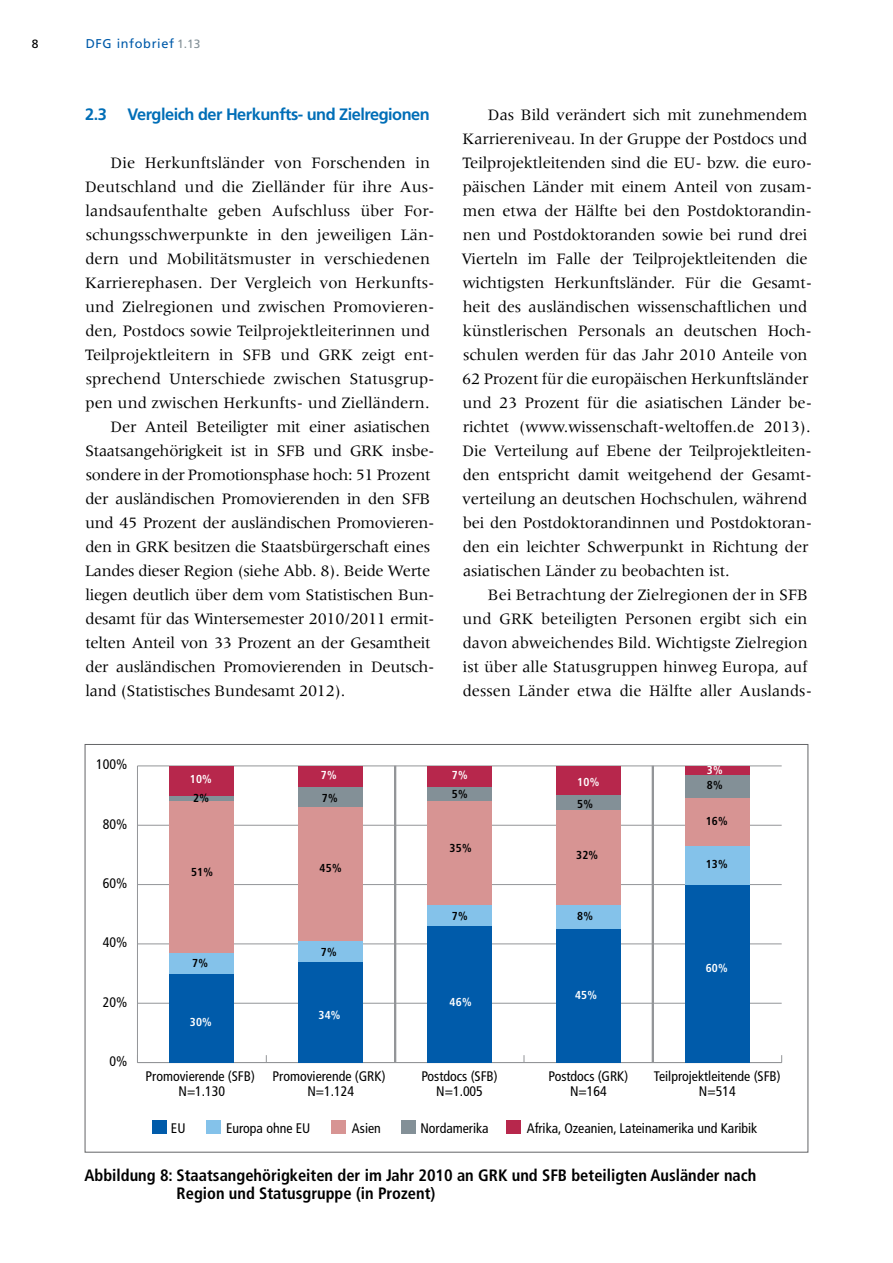
<style>
.page{position:relative;width:893px;height:1263px;background:#fff}
.page>*{position:absolute;margin:0;border:0;box-sizing:border-box;transform-origin:0 0}
.t1{font:16.5px/24px "Meridien LT Std";letter-spacing:-.01em;color:#000}
.t2{font:700 condensed 16.5px/18px "Frutiger LT Std";color:#000}
.t3{font:700 16.5px "Frutiger LT Std";letter-spacing:-.03em;color:#006eb7}
.t4{font:condensed 13.8px/15px "Frutiger LT Std";color:#000;text-align:center}
.t5{font:12.75px "Frutiger LT Std";letter-spacing:.05em;color:#005baa}
.t6{font:12px "Frutiger LT Std";color:#000}
.t7{font:700 condensed 11.55px "Frutiger LT Std";letter-spacing:.02em;color:#000}
.t8{font:700 condensed 11.55px "Frutiger LT Std";letter-spacing:.02em;color:#fff}
.s1{font-size:12px;color:#839097}
</style>
<div class="page">
<hr style="left:394px;top:766px;width:2px;height:296px;background:#939598">
<hr style="left:652px;top:766px;width:2px;height:296px;background:#939598">
<hr style="left:137px;top:766px;width:1px;height:296px;background:#939598">
<hr style="left:137px;top:1062px;width:645px;height:1px;background:#939598">
<hr style="left:137px;top:1003px;width:645px;height:1px;background:#939598">
<hr style="left:137px;top:943px;width:645px;height:1px;background:#939598">
<hr style="left:137px;top:884px;width:645px;height:1px;background:#939598">
<hr style="left:137px;top:825px;width:645px;height:1px;background:#939598">
<hr style="left:137px;top:766px;width:645px;height:1px;background:#939598">
<div style="left:170px;top:766px;width:64px;height:29px;background:#b7274c"></div>
<div style="left:299px;top:766px;width:64px;height:21px;background:#b7274c"></div>
<div style="left:427px;top:766px;width:65px;height:21px;background:#b7274c"></div>
<div style="left:556px;top:766px;width:65px;height:29px;background:#b7274c"></div>
<div style="left:685px;top:766px;width:64px;height:9px;background:#b7274c"></div>
<div style="left:170px;top:795px;width:64px;height:6px;background:#839097"></div>
<div style="left:299px;top:787px;width:64px;height:20px;background:#839097"></div>
<div style="left:427px;top:787px;width:65px;height:14px;background:#839097"></div>
<div style="left:556px;top:795px;width:65px;height:15px;background:#839097"></div>
<div style="left:685px;top:775px;width:64px;height:23px;background:#839097"></div>
<div style="left:170px;top:801px;width:64px;height:152px;background:#d79493"></div>
<div style="left:299px;top:807px;width:64px;height:134px;background:#d79493"></div>
<div style="left:427px;top:801px;width:65px;height:104px;background:#d79493"></div>
<div style="left:556px;top:810px;width:65px;height:95px;background:#d79493"></div>
<div style="left:685px;top:798px;width:64px;height:48px;background:#d79493"></div>
<div style="left:170px;top:953px;width:64px;height:20px;background:#84c2ea"></div>
<div style="left:299px;top:941px;width:64px;height:21px;background:#84c2ea"></div>
<div style="left:427px;top:905px;width:65px;height:21px;background:#84c2ea"></div>
<div style="left:556px;top:905px;width:65px;height:24px;background:#84c2ea"></div>
<div style="left:685px;top:846px;width:64px;height:38px;background:#84c2ea"></div>
<div style="left:170px;top:973px;width:64px;height:89px;background:#005baa"></div>
<div style="left:299px;top:962px;width:64px;height:100px;background:#005baa"></div>
<div style="left:427px;top:926px;width:65px;height:136px;background:#005baa"></div>
<div style="left:556px;top:929px;width:65px;height:133px;background:#005baa"></div>
<div style="left:685px;top:884px;width:64px;height:178px;background:#005baa"></div>
<div style="left:152px;top:1120px;width:14px;height:13px;background:#005baa"></div>
<div style="left:207px;top:1120px;width:14px;height:13px;background:#84c2ea"></div>
<div style="left:332px;top:1120px;width:14px;height:13px;background:#d79493"></div>
<div style="left:401px;top:1120px;width:14px;height:13px;background:#839097"></div>
<div style="left:506px;top:1120px;width:14px;height:13px;background:#b7274c"></div>
<p class="t6" style="left:32px;top:37px;width:8px">8</p>
<p class="t5" style="left:86px;top:36px;width:116px">DFG infobrief <span class="s1">1.13</span></p>
<p class="t3" style="left:85px;top:105px;width:23px">2.3</p>
<p class="t3" style="left:128px;top:105px;width:304px">Vergleich der Herkunfts- und Zielregionen</p>
<p class="t1" style="left:111px;top:151px;width:321px">Die Herkunftsländer von Forschenden in</p>
<p class="t1" style="left:85px;top:175px;width:351px">Deutschland und die Zielländer für ihre Aus-</p>
<p class="t1" style="left:85px;top:199px;width:351px">landsaufenthalte geben Aufschluss über For-</p>
<p class="t1" style="left:86px;top:223px;width:350px">schungsschwerpunkte in den jeweiligen Län-</p>
<p class="t1" style="left:85px;top:247px;width:346px">dern und Mobilitätsmuster in verschiedenen</p>
<p class="t1" style="left:85px;top:271px;width:351px">Karrierephasen. Der Vergleich von Herkunfts-</p>
<p class="t1" style="left:85px;top:295px;width:351px">und Zielregionen und zwischen Promovieren-</p>
<p class="t1" style="left:85px;top:319px;width:346px">den, Postdocs sowie Teilprojektleiterinnen und</p>
<p class="t1" style="left:85px;top:343px;width:351px">Teilprojektleitern in SFB und GRK zeigt ent-</p>
<p class="t1" style="left:86px;top:367px;width:350px">sprechend Unterschiede zwischen Statusgrup-</p>
<p class="t1" style="left:85px;top:391px;width:346px">pen und zwischen Herkunfts- und Zielländern.</p>
<p class="t1" style="left:111px;top:415px;width:321px">Der Anteil Beteiligter mit einer asiatischen</p>
<p class="t1" style="left:85px;top:439px;width:351px">Staatsangehörigkeit ist in SFB und GRK insbe-</p>
<p class="t1" style="left:86px;top:463px;width:346px">sondere in der Promotionsphase hoch: 51 Prozent</p>
<p class="t1" style="left:85px;top:487px;width:347px">der ausländischen Promovierenden in den SFB</p>
<p class="t1" style="left:85px;top:511px;width:351px">und 45 Prozent der ausländischen Promovieren-</p>
<p class="t1" style="left:85px;top:535px;width:346px">den in GRK besitzen die Staatsbürgerschaft eines</p>
<p class="t1" style="left:85px;top:559px;width:347px">Landes dieser Region (siehe Abb. 8). Beide Werte</p>
<p class="t1" style="left:85px;top:583px;width:351px">liegen deutlich über dem vom Statistischen Bun-</p>
<p class="t1" style="left:85px;top:607px;width:351px">desamt für das Wintersemester 2010/2011 ermit-</p>
<p class="t1" style="left:85px;top:631px;width:347px">telten Anteil von 33 Prozent an der Gesamtheit</p>
<p class="t1" style="left:85px;top:655px;width:351px">der ausländischen Promovierenden in Deutsch-</p>
<p class="t1" style="left:85px;top:679px;width:261px">land (Statistisches Bundesamt 2012).</p>
<p class="t1" style="left:461px;top:103px;width:352px;text-indent:27px">Das Bild verändert sich mit zunehmendem Karriereniveau. In der Gruppe der Postdocs und Teilprojektleitenden sind die EU- bzw. die euro&shy;päischen Länder mit einem Anteil von zusam&shy;men etwa der Hälfte bei den Postdoktorandin&shy;nen und Postdoktoranden sowie bei rund drei Vierteln im Falle der Teilprojektleitenden die wichtigsten Herkunftsländer. Für die Gesamt&shy;heit des ausländischen wissenschaftlichen und künstlerischen Personals an deutschen Hoch&shy;schulen werden für das Jahr 2010 Anteile von 62 Prozent für die europäischen Herkunftsländer und 23 Prozent für die asiatischen Länder be&shy;richtet (www.wissenschaft-weltoffen.de 2013).<br>Die Verteilung auf Ebene der Teilprojektleiten&shy;den entspricht damit weitgehend der Gesamt&shy;verteilung an deutschen Hochschulen, während bei den Postdoktorandinnen und Postdoktoran&shy;den ein leichter Schwerpunkt in Richtung der asiatischen Länder zu beobachten ist.</p>
<p class="t1" style="left:463px;top:583px;width:351px;text-indent:25px">Bei Betrachtung der Zielregionen der in SFB und GRK beteiligten Personen ergibt sich ein davon abweichendes Bild. Wichtigste Zielregion ist über alle Statusgruppen hinweg Europa, auf dessen Länder etwa die Hälfte aller Auslands-</p>
<p class="t4" style="left:96px;top:757px;width:33px">100%</p>
<p class="t4" style="left:103px;top:816px;width:26px">80%</p>
<p class="t4" style="left:103px;top:876px;width:26px">60%</p>
<p class="t4" style="left:103px;top:935px;width:26px">40%</p>
<p class="t4" style="left:103px;top:994px;width:26px">20%</p>
<p class="t4" style="left:109px;top:1054px;width:19px">0%</p>
<p class="t8" style="left:190px;top:772px;width:24px">10%</p>
<p class="t7" style="left:193px;top:791px;width:17px">2%</p>
<p class="t7" style="left:191px;top:865px;width:24px">51%</p>
<p class="t7" style="left:192px;top:956px;width:17px">7%</p>
<p class="t8" style="left:190px;top:1015px;width:24px">30%</p>
<p class="t8" style="left:321px;top:768px;width:17px">7%</p>
<p class="t7" style="left:322px;top:791px;width:17px">7%</p>
<p class="t7" style="left:320px;top:861px;width:24px">45%</p>
<p class="t7" style="left:321px;top:945px;width:17px">7%</p>
<p class="t8" style="left:318px;top:1008px;width:24px">34%</p>
<p class="t8" style="left:452px;top:768px;width:17px">7%</p>
<p class="t7" style="left:452px;top:787px;width:17px">5%</p>
<p class="t7" style="left:450px;top:841px;width:24px">35%</p>
<p class="t7" style="left:452px;top:909px;width:17px">7%</p>
<p class="t8" style="left:450px;top:995px;width:24px">46%</p>
<p class="t8" style="left:577px;top:775px;width:24px">10%</p>
<p class="t7" style="left:577px;top:797px;width:17px">5%</p>
<p class="t7" style="left:576px;top:848px;width:24px">32%</p>
<p class="t7" style="left:577px;top:909px;width:17px">8%</p>
<p class="t8" style="left:575px;top:988px;width:24px">45%</p>
<p class="t8" style="left:707px;top:763px;width:17px">3%</p>
<p class="t7" style="left:707px;top:778px;width:17px">8%</p>
<p class="t7" style="left:706px;top:814px;width:24px">16%</p>
<p class="t7" style="left:706px;top:857px;width:24px">13%</p>
<p class="t8" style="left:706px;top:961px;width:24px">60%</p>
<p class="t4" style="left:146px;top:1069px;width:111px">Promovierende (SFB)<br>N=1.130</p>
<p class="t4" style="left:273px;top:1069px;width:114px">Promovierende (GRK)<br>N=1.124</p>
<p class="t4" style="left:421px;top:1069px;width:78px">Postdocs (SFB)<br>N=1.005</p>
<p class="t4" style="left:548px;top:1069px;width:81px">Postdocs (GRK)<br>N=164</p>
<p class="t4" style="left:654px;top:1069px;width:128px">Teilprojektleitende (SFB)<br>N=514</p>
<p class="t4" style="left:171px;top:1121px;width:16px">EU</p>
<p class="t4" style="left:226px;top:1121px;width:86px">Europa ohne EU</p>
<p class="t4" style="left:352px;top:1121px;width:30px">Asien</p>
<p class="t4" style="left:420px;top:1121px;width:70px">Nordamerika</p>
<p class="t4" style="left:527px;top:1121px;width:232px">Afrika, Ozeanien, Lateinamerika und Karibik</p>
<p class="t2" style="left:177px;top:1166px;width:581px;text-indent:-92px">Abbildung 8: Staatsangehörigkeiten der im Jahr 2010 an GRK und SFB beteiligten Ausländer nach<br>Region und Statusgruppe (in Prozent)</p>
</div>
